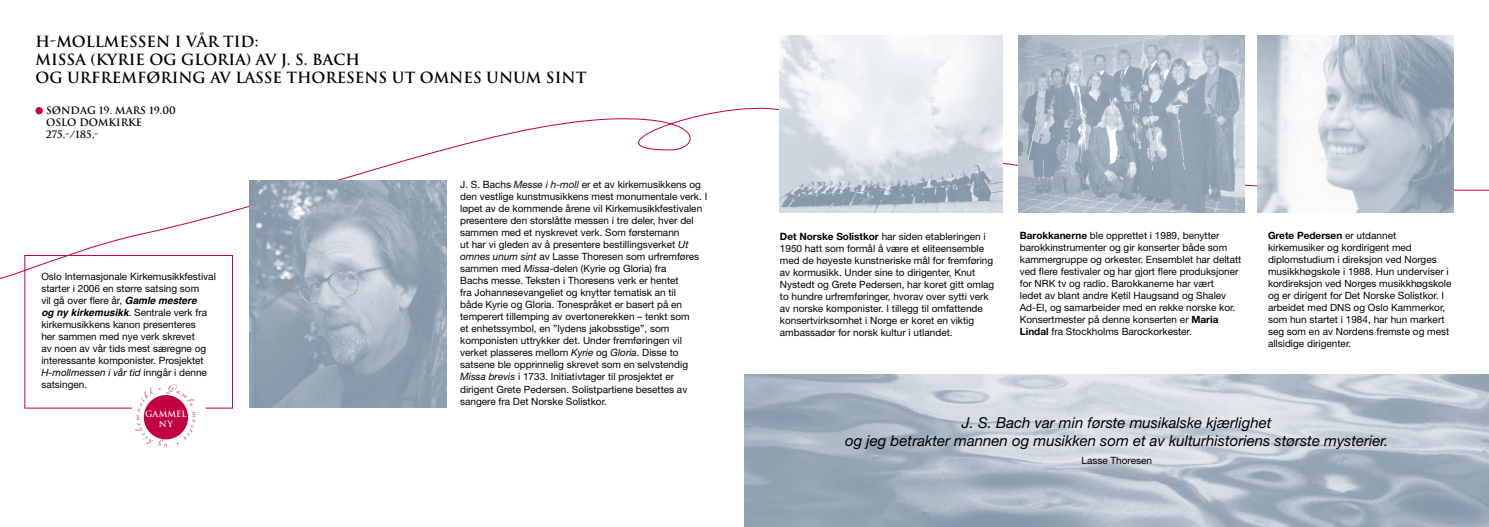
<style>
.page{position:relative;width:1489px;height:527px;background:#fff}
.page>*{position:absolute;margin:0;border:0;box-sizing:border-box;transform-origin:0 0}
.t1{font:italic 15px/18px "Helvetica Neue";color:#000;text-align:center}
.t2{font:700 15px/18px "Trajan";color:#000}
.t3{font:10px/12px "Helvetica Neue";color:#000}
.t4{font:700 10px/12px "Trajan";color:#000}
.t5{font:700 8.38px/10.1px "Trajan";color:#fff;text-align:center}
.s1{font-family:"Helvetica";font-weight:700;font-style:italic}
.s2{font-style:italic}
.s3{font-weight:700}
</style>
<div class="page">
<svg style="left:0;top:91px;width:1488px;height:220px"></svg>
<img style="left:744px;top:374px;width:744px;height:152px">
<div style="left:35px;top:107px;width:8px;height:7px;background:#c3003f;border-radius:50%"></div>
<img style="left:250px;top:180px;width:196px;height:227px">
<img style="left:1018px;top:35px;width:226px;height:178px">
<img style="left:780px;top:35px;width:222px;height:178px">
<img style="left:1257px;top:35px;width:196px;height:178px">
<div style="left:24px;top:255px;width:209px;height:153px;border:1px solid #c3003f"></div>
<div style="left:130px;top:380px;width:77px;height:77px;background:#fff;border-radius:50%"></div>
<svg style="left:135px;top:384px;width:60px;height:62px"></svg>
<h1 class="t2" style="left:35px;top:33px;width:552px">H-MOLLMESSEN I VÅR TID:<br>MISSA (KYRIE OG GLORIA) AV J. S. BACH<br>OG URFREMFØRING AV LASSE THORESENS UT OMNES UNUM SINT</h1>
<p class="t4" style="left:46px;top:105px;width:131px">SØNDAG 19. MARS 19.00<br>OSLO DOMKIRKE<br>275,-/185,-</p>
<p class="t3" style="left:41px;top:270px;width:176px">Oslo Internasjonale Kirkemusikkfestival starter i 2006 en større satsing som<br>vil gå over flere år, <span class="s1">Gamle mestere<br>og ny kirkemusikk</span>. Sentrale verk fra kirkemusikkens kanon presenteres<br>her sammen med nye verk skrevet<br>av noen av vår tids mest særegne og interessante komponister. Prosjektet <span class="s2">H-mollmessen i vår tid</span> inngår i denne satsingen.</p>
<p class="t5" style="left:145px;top:409px;width:43px">GAMMEL<br>NY</p>
<p class="t3" style="left:460px;top:178px;width:248px">J. S. Bachs <span class="s2">Messe i h-moll</span> er et av kirkemusikkens og den vestlige kunstmusikkens mest monumentale verk. I løpet av de kommende årene vil Kirkemusikkfestivalen presentere den storslåtte messen i tre deler, hver del sammen med et nyskrevet verk. Som førstemann<br>ut har vi gleden av å presentere bestillingsverket <span class="s2">Ut omnes unum sint</span> av Lasse Thoresen som urfremføres sammen med <span class="s2">Missa</span>-delen (Kyrie og Gloria) fra<br>Bachs messe. Teksten i Thoresens verk er hentet<br>fra Johannesevangeliet og knytter tematisk an til<br>både Kyrie og Gloria. Tonespråket er basert på en temperert tillemping av overtonerekken – tenkt som<br>et enhetssymbol, en ”lydens jakobsstige”, som komponisten uttrykker det. Under fremføringen vil verket plasseres mellom <span class="s2">Kyrie</span> og <span class="s2">Gloria</span>. Disse to satsene ble opprinnelig skrevet som en selvstendig <span class="s2">Missa brevis</span> i 1733. Initiativtager til prosjektet er dirigent Grete Pedersen. Solistpartiene besettes av sangere fra Det Norske Solistkor.</p>
<p class="t3" style="left:780px;top:230px;width:216px"><span class="s3">Det Norske Solistkor</span> har siden etableringen i 1950 hatt som formål å være et eliteensemble med de høyeste kunstneriske mål for fremføring av kormusikk. Under sine to dirigenter, Knut Nystedt og Grete Pedersen, har koret gitt omlag to hundre urfremføringer, hvorav over sytti verk av norske komponister. I tillegg til omfattende konsertvirksomhet i Norge er koret en viktig ambassadør for norsk kultur i utlandet.</p>
<p class="t3" style="left:1019px;top:229px;width:223px"><span class="s3">Barokkanerne</span> ble opprettet i 1989, benytter barokkinstrumenter og gir konserter både som kammergruppe og orkester. Ensemblet har deltatt ved flere festivaler og har gjort flere produksjoner for NRK tv og radio. Barokkanerne har vært<br>ledet av blant andre Ketil Haugsand og Shalev Ad-El, og samarbeider med en rekke norske kor.<br>Konsertmester på denne konserten er <span class="s3">Maria Lindal</span> fra Stockholms Barockorkester.</p>
<p class="t3" style="left:1267px;top:229px;width:185px"><span class="s3">Grete Pedersen</span> er utdannet kirkemusiker og kordirigent med diplomstudium i direksjon ved Norges musikkhøgskole i 1988. Hun underviser i kordireksjon ved Norges musikkhøgskole og er dirigent for Det Norske Solistkor. I arbeidet med DNS og Oslo Kammerkor, som hun startet i 1984, har hun markert seg som en av Nordens fremste og mest allsidige dirigenter.</p>
<h1 class="t1" style="left:845px;top:413px;width:545px">J. S. Bach var min første musikalske kjærlighet<br>og jeg betrakter mannen og musikken som et av kulturhistoriens største mysterier.</h1>
<p class="t3" style="left:1081px;top:453px;width:72px">Lasse Thoresen</p>
</div>
